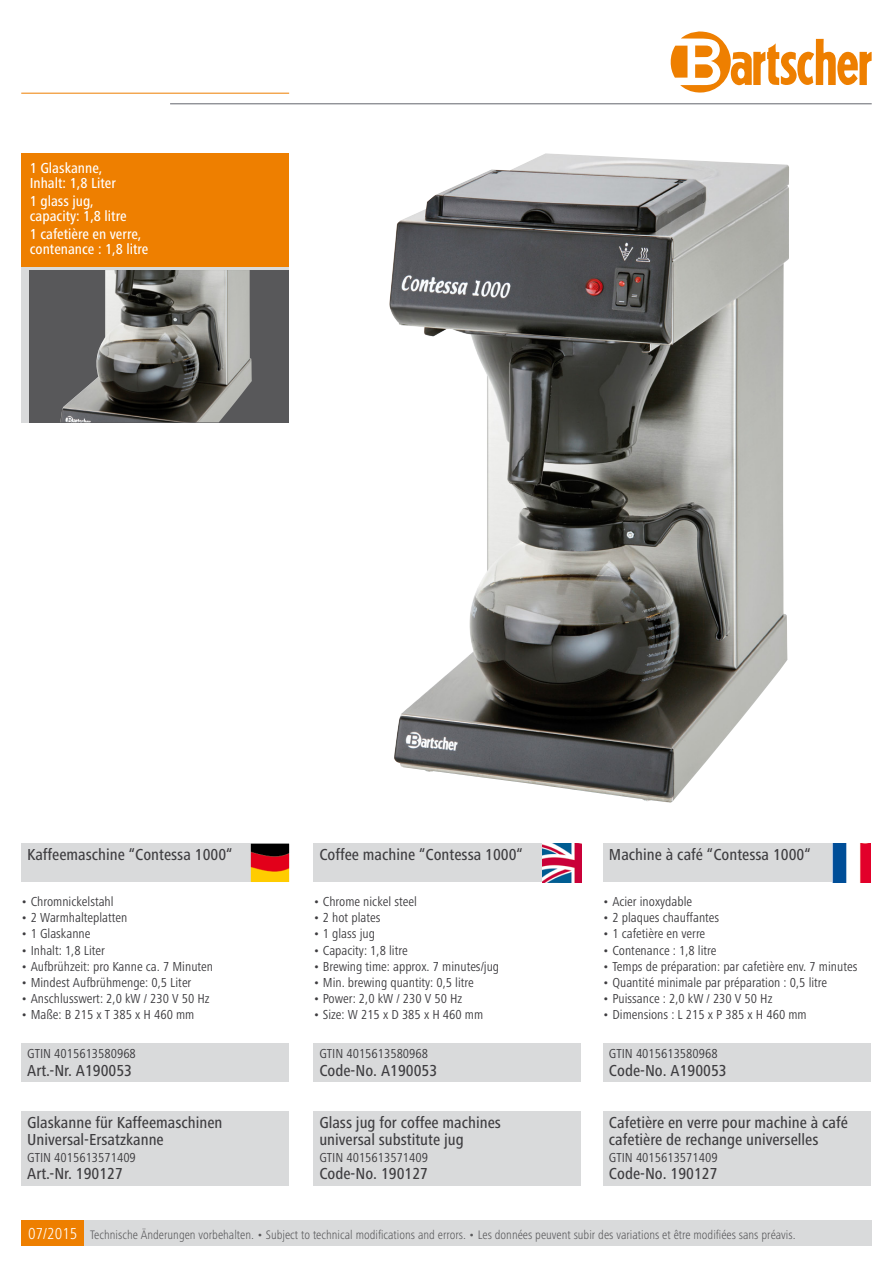
<style>
.page{position:relative;width:893px;height:1263px;background:#fff}
.page>*{position:absolute;margin:0;border:0;box-sizing:border-box;transform-origin:0 0}
.t1{font:500 condensed 16.5px/17.2px "Frutiger Next LTW1 G";color:#3e3d40}
.t2{font:500 condensed 15px/15px "Frutiger Next LTW1 G";color:#fff}
.t3{font:condensed 13.5px "Frutiger Next LTW1 G";color:#3e3d40}
.t4{font:300 condensed 12.75px "Frutiger Next LTW1 G";color:#58585a}
.s1{font-size:16.5px;color:#fff}
</style>
<div class="page">
<div style="left:50px;top:1220px;width:822px;height:26px;background:#d9dadb"></div>
<hr style="left:21px;top:93px;width:268px;height:1px;background:#ee7f00">
<hr style="left:170px;top:103px;width:702px;height:1px;background:#63656d">
<div style="left:21px;top:1220px;width:63px;height:26px;background:#ee7f00"></div>
<svg style="left:670px;top:31px;width:202px;height:62px"></svg>
<div style="left:21px;top:844px;width:268px;height:38px;background:#d9dadb"></div>
<div style="left:313px;top:844px;width:268px;height:38px;background:#d9dadb"></div>
<img style="left:543px;top:844px;width:38px;height:38px">
<div style="left:603px;top:844px;width:268px;height:38px;background:#d9dadb"></div>
<img style="left:833px;top:844px;width:38px;height:38px">
<img style="left:389px;top:153px;width:400px;height:650px">
<img style="left:251px;top:844px;width:38px;height:38px">
<div style="left:21px;top:153px;width:268px;height:269px;background:#d9dadb"></div>
<div style="left:21px;top:153px;width:268px;height:114px;background:#ee7f00"></div>
<div style="left:30px;top:270px;width:259px;height:152px;background:#58585a"></div>
<img style="left:60px;top:270px;width:192px;height:152px">
<div style="left:21px;top:1044px;width:268px;height:38px;background:#d9dadb"></div>
<div style="left:313px;top:1044px;width:268px;height:38px;background:#d9dadb"></div>
<div style="left:603px;top:1044px;width:268px;height:38px;background:#d9dadb"></div>
<div style="left:21px;top:1111px;width:268px;height:74px;background:#d9dadb"></div>
<div style="left:313px;top:1111px;width:268px;height:74px;background:#d9dadb"></div>
<div style="left:603px;top:1111px;width:268px;height:74px;background:#d9dadb"></div>
<p class="t2" style="left:30px;top:161px;width:88px">1 Glaskanne,<br>Inhalt: 1,8 Liter</p>
<p class="t2" style="left:30px;top:194px;width:98px">1 glass jug, capacity: 1,8 litre</p>
<p class="t2" style="left:30px;top:227px;width:120px">1 cafetière en verre, contenance : 1,8 litre</p>
<p class="t1" style="left:27px;top:846px;width:207px">Kaffeemaschine “Contessa 1000“</p>
<p class="t1" style="left:319px;top:846px;width:205px">Coffee machine “Contessa 1000“</p>
<p class="t1" style="left:609px;top:846px;width:203px">Machine à café “Contessa 1000“</p>
<p class="t3" style="left:21px;top:894px;width:94px">• Chromnickelstahl</p>
<p class="t3" style="left:21px;top:910px;width:108px">• 2 Warmhalteplatten</p>
<p class="t3" style="left:21px;top:926px;width:71px">• 1 Glaskanne</p>
<p class="t3" style="left:21px;top:942px;width:85px">• Inhalt: 1,8 Liter</p>
<p class="t3" style="left:21px;top:958px;width:193px">• Aufbrühzeit: pro Kanne ca. 7 Minuten</p>
<p class="t3" style="left:21px;top:975px;width:172px">• Mindest Aufbrühmenge: 0,5 Liter</p>
<p class="t3" style="left:21px;top:991px;width:190px">• Anschlusswert: 2,0 kW / 230 V 50 Hz</p>
<p class="t3" style="left:21px;top:1007px;width:175px">• Maße: B 215 x T 385 x H 460 mm</p>
<p class="t3" style="left:313px;top:894px;width:105px">• Chrome nickel steel</p>
<p class="t3" style="left:313px;top:910px;width:69px">• 2 hot plates</p>
<p class="t3" style="left:313px;top:926px;width:63px">• 1 glass jug</p>
<p class="t3" style="left:313px;top:942px;width:96px">• Capacity: 1,8 litre</p>
<p class="t3" style="left:313px;top:958px;width:187px">• Brewing time: approx. 7 minutes/jug</p>
<p class="t3" style="left:313px;top:975px;width:162px">• Min. brewing quantity: 0,5 litre</p>
<p class="t3" style="left:313px;top:991px;width:150px">• Power: 2,0 kW / 230 V 50 Hz</p>
<p class="t3" style="left:313px;top:1007px;width:171px">• Size: W 215 x D 385 x H 460 mm</p>
<p class="t3" style="left:603px;top:894px;width:91px">• Acier inoxydable</p>
<p class="t3" style="left:603px;top:910px;width:118px">• 2 plaques chauffantes</p>
<p class="t3" style="left:603px;top:926px;width:104px">• 1 cafetière en verre</p>
<p class="t3" style="left:603px;top:942px;width:115px">• Contenance : 1,8 litre</p>
<p class="t3" style="left:603px;top:958px;width:256px">• Temps de préparation: par cafetière env. 7 minutes</p>
<p class="t3" style="left:603px;top:975px;width:226px">• Quantité minimale par préparation : 0,5 litre</p>
<p class="t3" style="left:603px;top:991px;width:171px">• Puissance : 2,0 kW / 230 V 50 Hz</p>
<p class="t3" style="left:603px;top:1007px;width:205px">• Dimensions : L 215 x P 385 x H 460 mm</p>
<p class="t3" style="left:27px;top:1046px;width:110px">GTIN 4015613580968</p>
<p class="t1" style="left:27px;top:1061px;width:106px">Art.-Nr. A190053</p>
<p class="t1" style="left:27px;top:1114px;width:197px">Glaskanne für Kaffeemaschinen<br>Universal-Ersatzkanne</p>
<p class="t3" style="left:27px;top:1149px;width:110px">GTIN 4015613571409</p>
<p class="t1" style="left:27px;top:1165px;width:97px">Art.-Nr. 190127</p>
<p class="t3" style="left:319px;top:1046px;width:110px">GTIN 4015613580968</p>
<p class="t1" style="left:319px;top:1061px;width:119px">Code-No. A190053</p>
<p class="t1" style="left:319px;top:1114px;width:183px">Glass jug for coffee machines universal substitute jug</p>
<p class="t3" style="left:319px;top:1149px;width:110px">GTIN 4015613571409</p>
<p class="t1" style="left:319px;top:1165px;width:110px">Code-No. 190127</p>
<p class="t3" style="left:609px;top:1046px;width:110px">GTIN 4015613580968</p>
<p class="t1" style="left:609px;top:1061px;width:119px">Code-No. A190053</p>
<p class="t1" style="left:609px;top:1114px;width:241px">Cafetière en verre pour machine à café cafetière de rechange universelles</p>
<p class="t3" style="left:609px;top:1149px;width:110px">GTIN 4015613571409</p>
<p class="t1" style="left:609px;top:1165px;width:110px">Code-No. 190127</p>
<p class="t4" style="left:28px;top:1227px;width:769px"><span class="s1">07/2015</span> Technische Änderungen vorbehalten. • Subject to technical modifications and errors. • Les données peuvent subir des variations et être modifiées sans préavis.</p>
</div>
